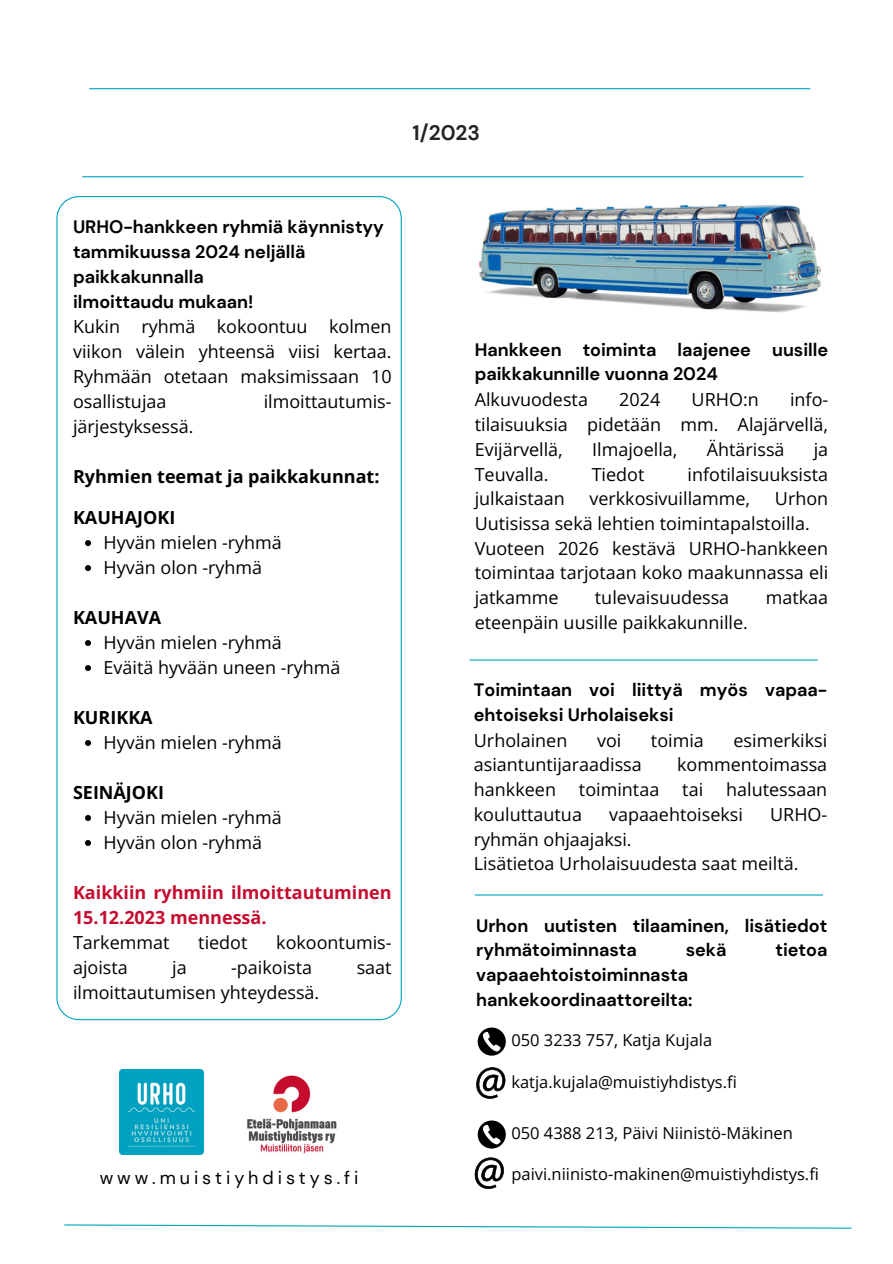
<style>
.page{position:relative;width:893px;height:1264px;background:#fff}
.page>*{position:absolute;margin:0;border:0;box-sizing:border-box;transform-origin:0 0}
.t1{font:700 21px "DM Sans";color:#242424}
.t2{font:18px/24.8px "Open Sans";color:#000;text-align:justify}
.t3{font:700 18px/24.8px "DM Sans";color:#000}
.t4{font:700 18px "Open Sans";color:#000}
.t5{font:700 18px/25px "Open Sans";color:#c50c2e}
.t6{font:18px "DM Sans";letter-spacing:.22em;color:#000}
.t7{font:16.5px "Open Sans";color:#000}
</style>
<div class="page">
<hr style="left:82px;top:176px;width:721px;height:1px;background:#00a2c2">
<hr style="left:89px;top:88px;width:721px;height:1px;background:#00a2c2">
<svg style="left:56px;top:196px;width:345px;height:824px"></svg>
<svg style="left:477px;top:1027px;width:28px;height:28px"></svg>
<svg style="left:477px;top:1120px;width:28px;height:28px"></svg>
<svg style="left:476px;top:1067px;width:29px;height:31px"></svg>
<svg style="left:474px;top:1157px;width:30px;height:31px"></svg>
<img style="left:119px;top:1069px;width:85px;height:85px">
<img style="left:247px;top:1075px;width:90px;height:79px">
<img style="left:479px;top:203px;width:343px;height:110px">
<svg style="left:85px;top:540px;width:6px;height:6px"></svg>
<svg style="left:85px;top:565px;width:6px;height:6px"></svg>
<svg style="left:85px;top:640px;width:6px;height:6px"></svg>
<svg style="left:85px;top:665px;width:6px;height:6px"></svg>
<svg style="left:85px;top:740px;width:6px;height:6px"></svg>
<svg style="left:85px;top:815px;width:6px;height:6px"></svg>
<svg style="left:85px;top:840px;width:6px;height:6px"></svg>
<hr style="left:469px;top:659px;width:348px;height:1px;background:#00a2c2">
<hr style="left:474px;top:894px;width:348px;height:1px;background:#00a2c2">
<svg style="left:64px;top:1224px;width:788px;height:5px"></svg>
<p class="t1" style="left:412px;top:120px;width:69px">1/2023</p>
<p class="t3" style="left:73px;top:214px;width:312px">URHO-hankkeen ryhmiä käynnistyy tammikuussa 2024 neljällä paikkakunnalla</p>
<p class="t3" style="left:73px;top:290px;width:182px">ilmoittaudu mukaan!</p>
<p class="t2" style="left:73px;top:313px;width:320px">Kukin ryhmä kokoontuu kolmen viikon välein yhteensä viisi kertaa.<br>Ryhmään otetaan maksimissaan 10 osallistujaa</p>
<p class="t2" style="left:264px;top:389px;width:129px">ilmoittautumis-</p>
<p class="t2" style="left:73px;top:414px;width:122px">järjestyksessä.</p>
<p class="t4" style="left:73px;top:464px;width:308px">Ryhmien teemat ja paikkakunnat:</p>
<p class="t4" style="left:73px;top:505px;width:104px">KAUHAJOKI</p>
<p class="t2" style="left:104px;top:529px;width:180px">Hyvän mielen -ryhmä</p>
<p class="t2" style="left:104px;top:554px;width:160px">Hyvän olon -ryhmä</p>
<p class="t4" style="left:73px;top:605px;width:90px">KAUHAVA</p>
<p class="t2" style="left:104px;top:629px;width:180px">Hyvän mielen -ryhmä</p>
<p class="t2" style="left:104px;top:654px;width:238px">Eväitä hyvään uneen -ryhmä</p>
<p class="t4" style="left:73px;top:704px;width:81px">KURIKKA</p>
<p class="t2" style="left:104px;top:729px;width:180px">Hyvän mielen -ryhmä</p>
<p class="t4" style="left:73px;top:779px;width:93px">SEINÄJOKI</p>
<p class="t2" style="left:104px;top:804px;width:180px">Hyvän mielen -ryhmä</p>
<p class="t2" style="left:104px;top:829px;width:160px">Hyvän olon -ryhmä</p>
<p class="t5" style="left:73px;top:879px;width:320px">Kaikkiin ryhmiin ilmoittautuminen<br>15.12.2023 mennessä.</p>
<p class="t2" style="left:73px;top:929px;width:98px">Tarkemmat</p>
<p class="t2" style="left:198px;top:929px;width:51px">tiedot</p>
<p class="t2" style="left:276px;top:929px;width:117px">kokoontumis-</p>
<p class="t2" style="left:73px;top:954px;width:56px">ajoista</p>
<p class="t2" style="left:172px;top:954px;width:16px">ja</p>
<p class="t2" style="left:231px;top:954px;width:83px">-paikoista</p>
<p class="t2" style="left:356px;top:954px;width:36px">saat</p>
<p class="t2" style="left:73px;top:979px;width:248px">ilmoittautumisen yhteydessä.</p>
<p class="t6" style="left:100px;top:1165px;width:260px">www.muistiyhdistys.fi</p>
<p class="t3" style="left:474px;top:337px;width:355px">Hankkeen toiminta laajenee uusille paikkakunnille vuonna 2024</p>
<p class="t2" style="left:474px;top:387px;width:115px">Alkuvuodesta</p>
<p class="t2" style="left:619px;top:387px;width:43px">2024</p>
<p class="t2" style="left:691px;top:387px;width:69px">URHO:n</p>
<p class="t2" style="left:474px;top:387px;width:355px;text-indent:315px">info&shy;tilaisuuksia pidetään mm. Alajärvellä, Evijärvellä,</p>
<p class="t2" style="left:592px;top:436px;width:87px">Ilmajoella,</p>
<p class="t2" style="left:706px;top:436px;width:79px">Ähtärissä</p>
<p class="t2" style="left:813px;top:436px;width:16px">ja</p>
<p class="t2" style="left:474px;top:461px;width:75px">Teuvalla.</p>
<p class="t2" style="left:591px;top:461px;width:54px">Tiedot</p>
<p class="t2" style="left:687px;top:461px;width:142px">infotilaisuuksista</p>
<p class="t2" style="left:474px;top:486px;width:91px">julkaistaan</p>
<p class="t2" style="left:589px;top:486px;width:162px">verkkosivuillamme,</p>
<p class="t2" style="left:474px;top:486px;width:355px;text-indent:300px">Urhon<br>Uutisissa sekä lehtien toimintapalstoilla.</p>
<p class="t2" style="left:474px;top:535px;width:355px">Vuoteen 2026 kestävä URHO-hankkeen toimintaa tarjotaan koko maakunnassa eli jatkamme</p>
<p class="t2" style="left:595px;top:585px;width:136px">tulevaisuudessa</p>
<p class="t2" style="left:765px;top:585px;width:64px">matkaa</p>
<p class="t2" style="left:474px;top:609px;width:275px">eteenpäin uusille paikkakunnille.</p>
<p class="t3" style="left:474px;top:677px;width:355px">Toimintaan voi liittyä myös vapaa&shy;ehtoiseksi Urholaiseksi</p>
<p class="t2" style="left:474px;top:727px;width:95px">Urholainen</p>
<p class="t2" style="left:597px;top:727px;width:26px">voi</p>
<p class="t2" style="left:651px;top:727px;width:54px">toimia</p>
<p class="t2" style="left:733px;top:727px;width:95px">esimerkiksi</p>
<p class="t2" style="left:474px;top:752px;width:169px">asiantuntijaraadissa</p>
<p class="t2" style="left:677px;top:752px;width:152px">kommentoimassa</p>
<p class="t2" style="left:474px;top:776px;width:84px">hankkeen</p>
<p class="t2" style="left:579px;top:776px;width:82px">toimintaa</p>
<p class="t2" style="left:682px;top:776px;width:22px">tai</p>
<p class="t2" style="left:726px;top:776px;width:103px">halutessaan</p>
<p class="t2" style="left:474px;top:801px;width:110px">kouluttautua</p>
<p class="t2" style="left:609px;top:801px;width:135px">vapaaehtoiseksi</p>
<p class="t2" style="left:770px;top:801px;width:59px">URHO-</p>
<p class="t2" style="left:474px;top:826px;width:159px">ryhmän ohjaajaksi.</p>
<p class="t2" style="left:474px;top:851px;width:326px">Lisätietoa Urholaisuudesta saat meiltä.</p>
<p class="t3" style="left:476px;top:913px;width:353px">Urhon uutisten tilaaminen, lisätiedot ryhmätoiminnasta</p>
<p class="t3" style="left:685px;top:937px;width:42px">sekä</p>
<p class="t3" style="left:775px;top:937px;width:53px">tietoa</p>
<p class="t3" style="left:476px;top:962px;width:218px">vapaaehtoistoiminnasta hankekoordinaattoreilta:</p>
<p class="t7" style="left:511px;top:1028px;width:202px">050 3233 757, Katja Kujala</p>
<p class="t7" style="left:511px;top:1069px;width:227px">katja.kujala@muistiyhdistys.fi</p>
<p class="t7" style="left:511px;top:1121px;width:283px">050 4388 213, Päivi Niinistö-Mäkinen</p>
<p class="t7" style="left:511px;top:1162px;width:309px">paivi.niinisto-makinen@muistiyhdistys.fi</p>
</div>
